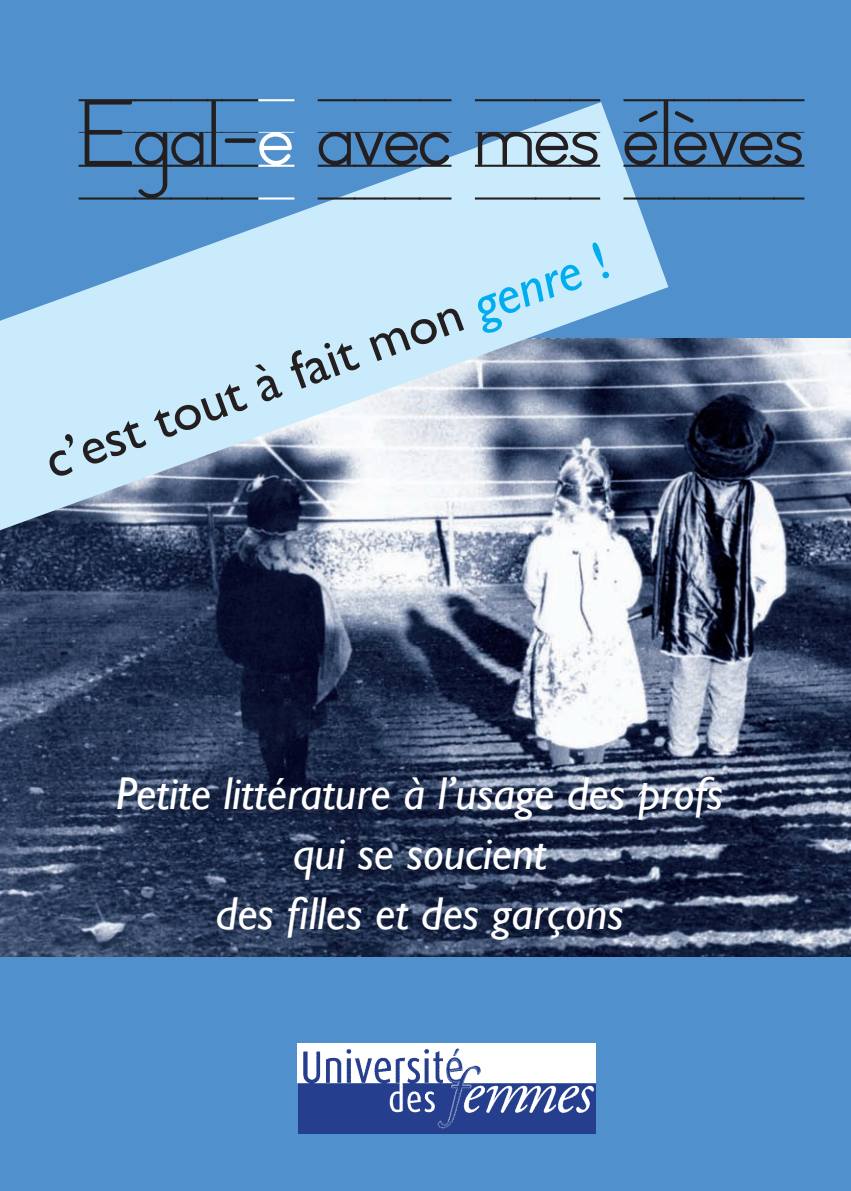
<style>
.page{position:relative;width:851px;height:1191px;background:#fff}
.page>*{position:absolute;margin:0;border:0;box-sizing:border-box;transform-origin:0 0}
.t1{font:102px "School House Printed A";color:#231f20}
.t2{font:54px "Gill Sans";color:#231f20}
.t3{font:italic 46px/60px "Gill Sans";color:#fff;text-align:center}
.s1{color:#fff}
.s2{font-style:italic;color:#00aeef}
.s3{color:#00aeef}
</style>
<div class="page">
<div style="left:0;top:0;width:850px;height:1191px;background:#5090cc"></div>
<div style="left:298px;top:1043px;width:297px;height:91px;background:#253f8e"></div>
<img style="left:298px;top:1043px;width:297px;height:85px">
<img style="left:0;top:338px;width:850px;height:618px">
<svg style="left:0;top:102px;width:668px;height:428px;fill:#caebf9"></svg>
<h1 class="t1" style="left:79px;top:78px;width:725px">EGAL-<span class="s1">E</span> AVEC MES ÉLÈVES</h1>
<p class="t2" style="left:36px;top:433px;width:598px;rotate:-20deg">c’est tout à fait mon <span class="s2">genre</span> <span class="s3">!</span></p>
<p class="t3" style="left:116px;top:763px;width:608px">Petite littérature à l’usage des profs qui se soucient<br>des filles et des garçons</p>
</div>
